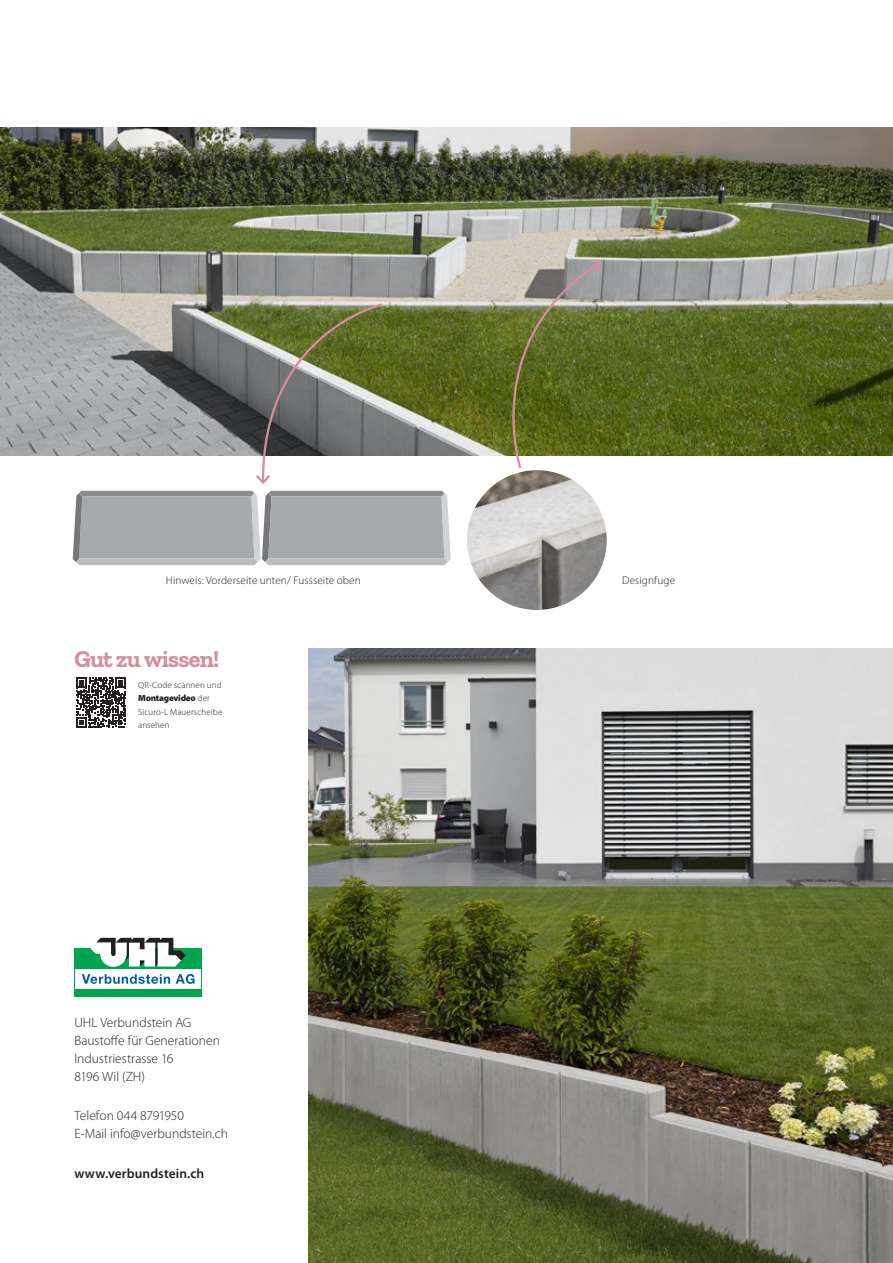
<style>
.page{position:relative;width:893px;height:1263px;background:#fff}
.page>*{position:absolute;margin:0;border:0;box-sizing:border-box;transform-origin:0 0}
.t1{font:700 24px "Zilla Slab";letter-spacing:-.03em;color:#d48f9d}
.t2{font:300 13.5px/18px "Myriad Pro";color:#231f20}
.t3{font:600 13.5px "Myriad Pro";letter-spacing:.005em;color:#231f20}
.t4{font:300 11.25px "Myriad Pro";letter-spacing:.005em;color:#231f20}
.t5{font:300 9px/13.5px "Myriad Pro";letter-spacing:.015em;color:#231f20}
.s1{font-weight:900}
</style>
<div class="page">
<img style="left:308px;top:648px;width:585px;height:615px">
<div style="left:74px;top:948px;width:128px;height:49px;background:#00a54f"></div>
<svg style="left:90px;top:938px;width:96px;height:29px"></svg>
<div style="left:75px;top:969px;width:126px;height:19px;background:#fff"></div>
<svg style="left:82px;top:974px;width:88px;height:10px"></svg>
<svg style="left:176px;top:974px;width:19px;height:10px"></svg>
<img style="left:1px;top:128px;width:892px;height:327px">
<img style="left:467px;top:470px;width:140px;height:140px;border-radius:70px">
<img style="left:0;top:0;width:1px;height:1263px">
<svg style="left:479px;top:258px;width:124px;height:211px;background:#7c8350"></svg>
<svg style="left:73px;top:302px;width:378px;height:263px;background:#9c9e95"></svg>
<svg style="left:76px;top:677px;width:50px;height:51px"></svg>
<p class="t4" style="left:166px;top:574px;width:196px">Hinweis: Vorderseite unten/ Fussseite oben</p>
<p class="t4" style="left:622px;top:574px;width:54px">Designfuge</p>
<h1 class="t1" style="left:74px;top:646px;width:146px">Gut zu wissen!</h1>
<p class="t5" style="left:138px;top:678px;width:86px">QR-Code scannen und<br><span class="s1">Montagevideo</span> der<br>Sicuro-L Mauerscheibe ansehen</p>
<p class="t2" style="left:74px;top:1013px;width:147px">UHL Verbundstein AG<br>Baustoffe für Generationen<br>Industriestrasse 16<br>8196 Wil (ZH)</p>
<p class="t2" style="left:74px;top:1106px;width:155px">Telefon 044 8791950<br>E-Mail info@verbundstein.ch</p>
<p class="t3" style="left:74px;top:1166px;width:131px">www.verbundstein.ch</p>
</div>
